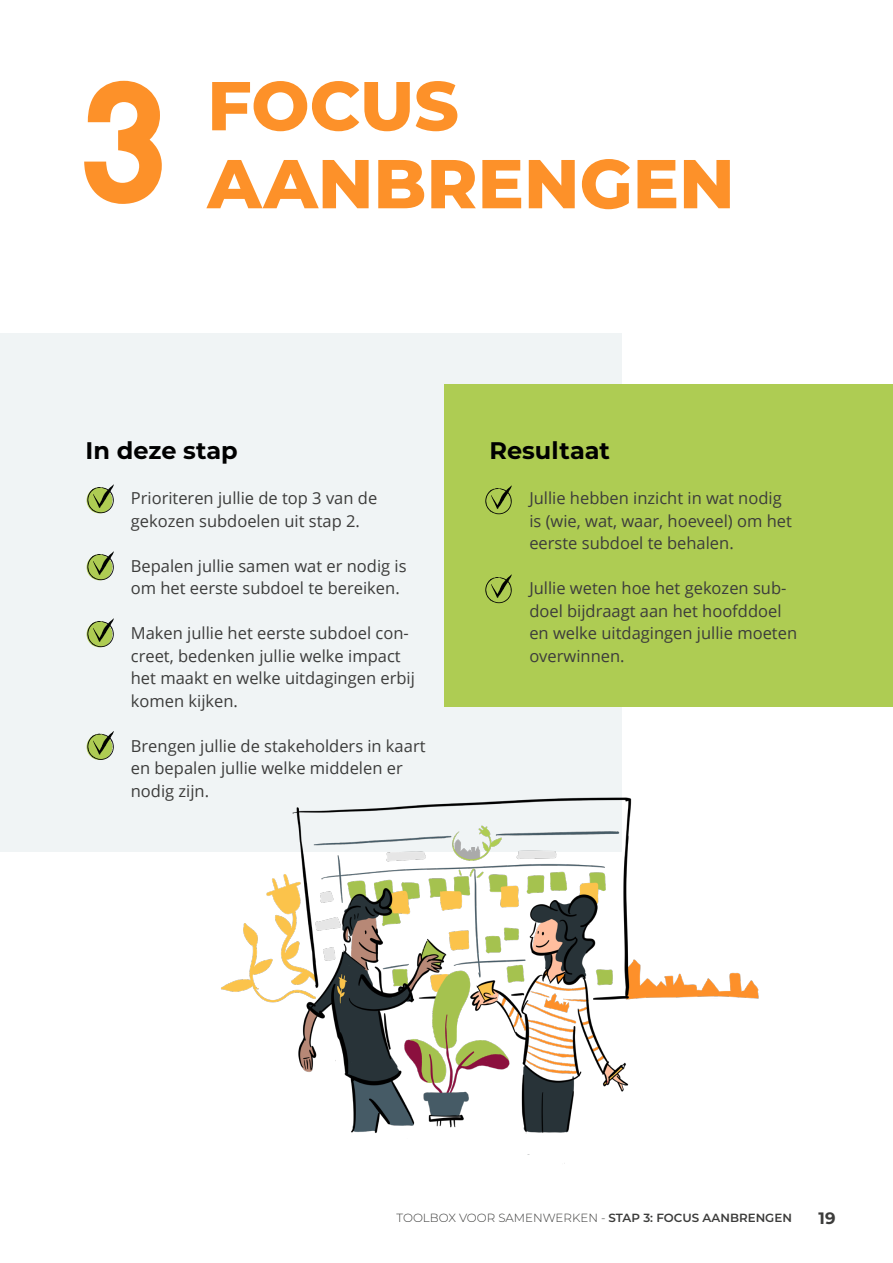
<style>
.page{position:relative;width:893px;height:1263px;background:#fff}
.page>*{position:absolute;margin:0;border:0;box-sizing:border-box;transform-origin:0 0}
.t1{font:800 69px/78px "Montserrat";color:#fd9129}
.t2{font:700 24px "Montserrat";color:#000}
.t3{font:16.5px/22.5px "Open Sans";color:#3c3c3b}
.t4{font:700 16.5px "Montserrat";color:#3c3c3b}
.t5{font:300 11.85px "Montserrat";color:#3c3c3b}
.s1{font-weight:600}
</style>
<div class="page">
<svg style="left:84px;top:81px;width:78px;height:123px"></svg>
<div style="left:0;top:333px;width:621px;height:518px;background:#f0f4f5"></div>
<div style="left:445px;top:384px;width:448px;height:323px;background:#aecc53"></div>
<svg style="left:485px;top:485px;width:27px;height:29px"></svg>
<svg style="left:485px;top:574px;width:27px;height:29px"></svg>
<svg style="left:87px;top:484px;width:27px;height:29px"></svg>
<svg style="left:87px;top:551px;width:27px;height:29px"></svg>
<img style="left:195px;top:735px;width:564px;height:429px">
<svg style="left:87px;top:618px;width:27px;height:29px"></svg>
<svg style="left:87px;top:731px;width:27px;height:29px"></svg>
<h1 class="t1" style="left:207px;top:63px;width:529px">FOCUS<br>AANBRENGEN</h1>
<h2 class="t2" style="left:86px;top:433px;width:154px">In deze stap</h2>
<h2 class="t2" style="left:489px;top:433px;width:122px">Resultaat</h2>
<p class="t3" style="left:131px;top:486px;width:248px">Prioriteren jullie de top 3 van de gekozen subdoelen uit stap 2.</p>
<p class="t3" style="left:131px;top:554px;width:277px">Bepalen jullie samen wat er nodig is om het eerste subdoel te bereiken.</p>
<p class="t3" style="left:131px;top:621px;width:286px">Maken jullie het eerste subdoel con&shy;creet, bedenken jullie welke impact het maakt en welke uitdagingen erbij komen kijken.</p>
<p class="t3" style="left:131px;top:734px;width:296px">Brengen jullie de stakeholders in kaart en bepalen jullie welke middelen er nodig zijn.</p>
<p class="t3" style="left:529px;top:486px;width:264px">Jullie hebben inzicht in wat nodig is (wie, wat, waar, hoeveel) om het eerste subdoel te behalen.</p>
<p class="t3" style="left:529px;top:577px;width:269px">Jullie weten hoe het gekozen sub&shy;doel bijdraagt aan het hoofddoel en welke uitdagingen jullie moeten overwinnen.</p>
<p class="t5" style="left:396px;top:1210px;width:397px">TOOLBOX VOOR SAMENWERKEN - <span class="s1">STAP 3: FOCUS AANBRENGEN</span></p>
<p class="t4" style="left:819px;top:1206px;width:18px">19</p>
</div>
